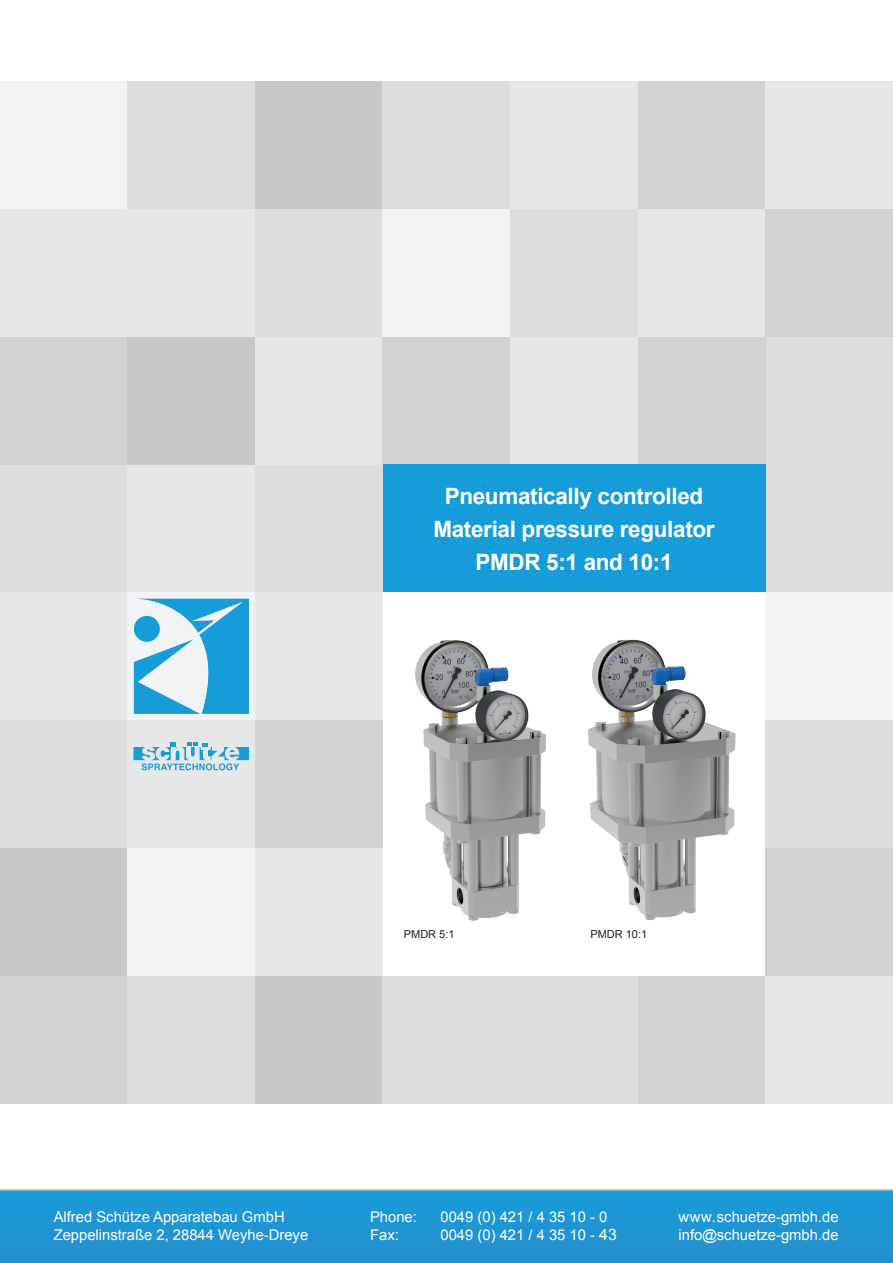
<style>
.page{position:relative;width:893px;height:1263px;background:#fff}
.page>*{position:absolute;margin:0;border:0;box-sizing:border-box;transform-origin:0 0}
.t1{font:700 22.5px/33px "Arial";letter-spacing:-.015em;color:#fff;text-align:center}
.t2{font:14.85px/18px "Arial";color:#fff}
.t3{font:10.95px "Arial";color:#231f20}
.s1{font-size:15.75px}
</style>
<div class="page">
<div style="left:0;top:720px;width:128px;height:128px;background:#dcdddf"></div>
<div style="left:0;top:848px;width:128px;height:128px;background:#c7c8ca"></div>
<div style="left:0;top:976px;width:128px;height:128px;background:#d1d2d4"></div>
<div style="left:0;top:81px;width:128px;height:128px;background:#f2f3f4"></div>
<div style="left:0;top:592px;width:128px;height:128px;background:#e6e7e9"></div>
<div style="left:128px;top:592px;width:127px;height:128px;background:#f2f3f4"></div>
<div style="left:0;top:464px;width:128px;height:128px;background:#dcdddf"></div>
<div style="left:0;top:337px;width:128px;height:127px;background:#d1d2d4"></div>
<div style="left:0;top:209px;width:128px;height:128px;background:#e6e7e9"></div>
<div style="left:128px;top:848px;width:127px;height:128px;background:#f2f3f4"></div>
<div style="left:128px;top:976px;width:127px;height:128px;background:#dcdddf"></div>
<div style="left:128px;top:81px;width:127px;height:128px;background:#dcdddf"></div>
<div style="left:128px;top:720px;width:127px;height:128px;background:#e6e7e9"></div>
<div style="left:128px;top:464px;width:127px;height:128px;background:#e6e7e9"></div>
<div style="left:128px;top:337px;width:127px;height:127px;background:#c7c8ca"></div>
<div style="left:128px;top:209px;width:127px;height:128px;background:#e6e7e9"></div>
<div style="left:255px;top:848px;width:128px;height:128px;background:#e6e7e9"></div>
<div style="left:255px;top:976px;width:128px;height:128px;background:#c7c8ca"></div>
<div style="left:255px;top:81px;width:128px;height:128px;background:#c7c8ca"></div>
<div style="left:255px;top:720px;width:128px;height:128px;background:#d1d2d4"></div>
<div style="left:255px;top:592px;width:128px;height:128px;background:#e6e7e9"></div>
<div style="left:255px;top:464px;width:128px;height:128px;background:#dcdddf"></div>
<div style="left:255px;top:337px;width:128px;height:127px;background:#e6e7e9"></div>
<div style="left:255px;top:209px;width:128px;height:128px;background:#dcdddf"></div>
<div style="left:383px;top:976px;width:127px;height:128px;background:#dcdddf"></div>
<div style="left:383px;top:81px;width:127px;height:128px;background:#dcdddf"></div>
<div style="left:765px;top:337px;width:128px;height:127px;background:#dcdddf"></div>
<div style="left:765px;top:720px;width:128px;height:128px;background:#dcdddf"></div>
<div style="left:510px;top:976px;width:128px;height:128px;background:#dcdddf"></div>
<div style="left:510px;top:81px;width:128px;height:128px;background:#e6e7e9"></div>
<div style="left:383px;top:209px;width:127px;height:128px;background:#f2f3f4"></div>
<div style="left:510px;top:209px;width:128px;height:128px;background:#dcdddf"></div>
<div style="left:638px;top:209px;width:127px;height:128px;background:#e6e7e9"></div>
<div style="left:638px;top:976px;width:127px;height:128px;background:#d1d2d4"></div>
<div style="left:638px;top:81px;width:127px;height:128px;background:#d1d2d4"></div>
<div style="left:765px;top:848px;width:128px;height:128px;background:#d1d2d4"></div>
<div style="left:765px;top:976px;width:128px;height:128px;background:#e6e7e9"></div>
<div style="left:765px;top:81px;width:128px;height:128px;background:#e6e7e9"></div>
<div style="left:765px;top:592px;width:128px;height:128px;background:#f2f3f4"></div>
<div style="left:765px;top:464px;width:128px;height:128px;background:#dcdddf"></div>
<div style="left:765px;top:209px;width:128px;height:128px;background:#d1d2d4"></div>
<div style="left:383px;top:337px;width:127px;height:127px;background:#d1d2d4"></div>
<div style="left:638px;top:337px;width:127px;height:127px;background:#d1d2d4"></div>
<div style="left:510px;top:337px;width:128px;height:127px;background:#e6e7e9"></div>
<div style="left:0;top:1191px;width:893px;height:72px;background:#1f95d3"></div>
<div style="left:383px;top:464px;width:382px;height:128px;background:#169cd8"></div>
<svg style="left:134px;top:599px;width:115px;height:115px"></svg>
<svg style="left:134px;top:742px;width:115px;height:28px"></svg>
<img style="left:415px;top:640px;width:131px;height:281px">
<img style="left:588px;top:639px;width:148px;height:282px">
<hr style="left:0;top:1189px;width:893px;height:2px;background:#bcbdc0">
<h1 class="t1" style="left:433px;top:480px;width:283px">Pneumatically controlled<br>Material pressure regulator<br>PMDR 5:1 and 10:1</h1>
<p class="t3" style="left:404px;top:927px;width:52px">PMDR 5:1</p>
<p class="t3" style="left:590px;top:927px;width:58px">PMDR 10:1</p>
<p class="t2" style="left:54px;top:1208px;width:256px">Alfred Schütze Apparatebau GmbH<br>Zeppelinstraße 2, 28844 Weyhe-Dreye</p>
<p class="t2" style="left:370px;top:1208px;width:48px">Phone:</p>
<p class="t2" style="left:440px;top:1208px;width:168px">0049 (0) 421 / 4 35 10 - 0</p>
<p class="t2" style="left:370px;top:1226px;width:30px">Fax:</p>
<p class="t2" style="left:440px;top:1226px;width:178px">0049 (0) 421 / 4 35 10 - <span class="s1">43</span></p>
<p class="t2" style="left:679px;top:1208px;width:161px">www.schuetze-gmbh.de info@schuetze-gmbh.de</p>
</div>
